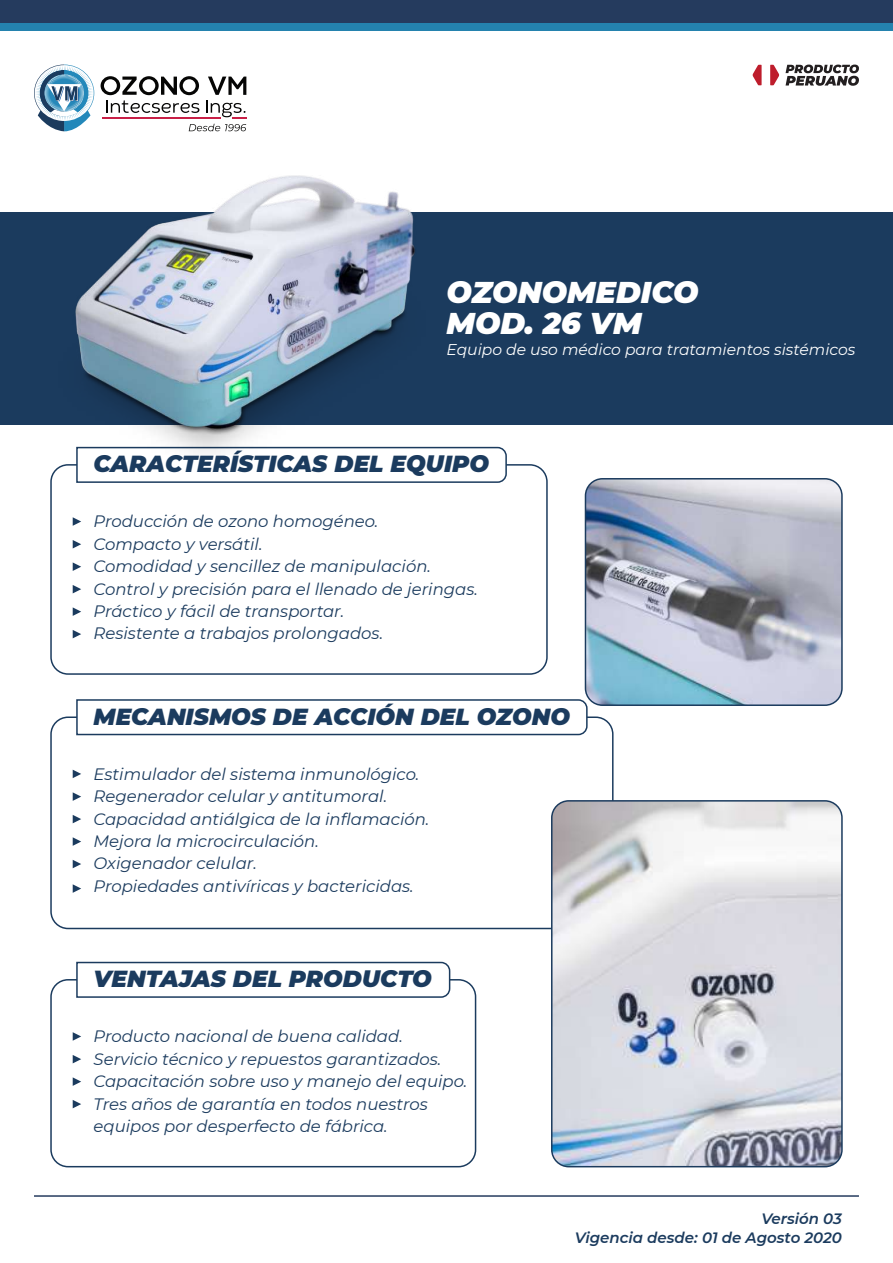
<style>
.page{position:relative;width:893px;height:1263px;background:#fff}
.page>*{position:absolute;margin:0;border:0;box-sizing:border-box;transform-origin:0 0}
.t1{font:italic 900 30px/31.3px "Montserrat";color:#fff}
.t2{font:italic 900 23.25px "Montserrat";color:#1b3b5e}
.t3{font:italic 16.5px/22.5px "Montserrat";color:#1b3b5e}
.t4{font:italic 15.6px "Montserrat";color:#fff}
.t5{font:italic 600 15px/19.2px "Montserrat";color:#1b3b5e;text-align:right}
</style>
<div class="page">
<div style="left:50px;top:464px;width:498px;height:211px;border:2px solid #1b3b5e;border-radius:17px"></div>
<svg style="left:75px;top:446px;width:433px;height:37px"></svg>
<div style="left:0;top:212px;width:893px;height:213px;background:#1b3b5e"></div>
<svg style="left:73px;top:517px;width:8px;height:9px"></svg>
<svg style="left:73px;top:540px;width:8px;height:8px"></svg>
<svg style="left:73px;top:562px;width:8px;height:9px"></svg>
<svg style="left:73px;top:585px;width:8px;height:8px"></svg>
<svg style="left:73px;top:607px;width:8px;height:9px"></svg>
<svg style="left:73px;top:630px;width:8px;height:8px"></svg>
<svg style="left:75px;top:699px;width:513px;height:37px"></svg>
<svg style="left:73px;top:770px;width:8px;height:8px"></svg>
<svg style="left:73px;top:792px;width:8px;height:9px"></svg>
<svg style="left:73px;top:815px;width:8px;height:8px"></svg>
<svg style="left:73px;top:837px;width:8px;height:9px"></svg>
<svg style="left:73px;top:860px;width:8px;height:8px"></svg>
<svg style="left:73px;top:884px;width:8px;height:9px"></svg>
<div style="left:50px;top:979px;width:426px;height:188px;border:2px solid #1b3b5e;border-radius:17px"></div>
<svg style="left:75px;top:961px;width:376px;height:37px"></svg>
<svg style="left:73px;top:1032px;width:8px;height:9px"></svg>
<svg style="left:73px;top:1055px;width:8px;height:8px"></svg>
<svg style="left:73px;top:1077px;width:8px;height:9px"></svg>
<svg style="left:73px;top:1100px;width:8px;height:8px"></svg>
<hr style="left:34px;top:1195px;width:825px;height:2px;background:#253b5e">
<div style="left:0;top:8px;width:893px;height:23px;background:#2482ae"></div>
<div style="left:0;top:0;width:893px;height:22px;background:#253b5e"></div>
<svg style="left:34px;top:65px;width:60px;height:66px"></svg>
<svg style="left:101px;top:76px;width:146px;height:55px"></svg>
<svg style="left:752px;top:65px;width:10px;height:20px"></svg>
<svg style="left:770px;top:65px;width:9px;height:20px"></svg>
<svg style="left:786px;top:65px;width:73px;height:21px"></svg>
<img style="left:75px;top:175px;width:355px;height:280px">
<img style="left:585px;top:479px;width:255px;height:226px">
<div style="left:585px;top:478px;width:258px;height:228px;border:2px solid #1b3b5e;border-radius:17px"></div>
<img style="left:552px;top:803px;width:288px;height:364px">
<div style="left:551px;top:800px;width:292px;height:367px;border:2px solid #1b3b5e;border-radius:17px"></div>
<h1 class="t1" style="left:446px;top:275px;width:254px">OZONOMEDICO<br>MOD. 26 VM</h1>
<p class="t4" style="left:446px;top:339px;width:410px">Equipo de uso médico para tratamientos sistémicos</p>
<h2 class="t2" style="left:94px;top:447px;width:397px">CARACTERÍSTICAS DEL EQUIPO</h2>
<p class="t3" style="left:94px;top:510px;width:386px">Producción de ozono homogéneo.<br>Compacto y versátil.<br>Comodidad y sencillez de manipulación.<br>Control y precisión para el llenado de jeringas.<br>Práctico y fácil de transportar.<br>Resistente a trabajos prolongados.</p>
<h2 class="t2" style="left:94px;top:699px;width:478px">MECANISMOS DE ACCIÓN DEL OZONO</h2>
<p class="t3" style="left:94px;top:762px;width:337px">Estimulador del sistema inmunológico.<br>Regenerador celular y antitumoral.<br>Capacidad antiálgica de la inflamación.<br>Mejora la microcirculación.<br>Oxigenador celular.<br>Propiedades antivíricas y bactericidas.</p>
<h2 class="t2" style="left:94px;top:961px;width:340px">VENTAJAS DEL PRODUCTO</h2>
<p class="t3" style="left:94px;top:1024px;width:375px">Producto nacional de buena calidad.<br>Servicio técnico y repuestos garantizados.<br>Capacitación sobre uso y manejo del equipo.<br>Tres años de garantía en todos nuestros equipos por desperfecto de fábrica.</p>
<p class="t5" style="left:575px;top:1209px;width:269px">Versión 03<br>Vigencia desde: 01 de Agosto 2020</p>
</div>
